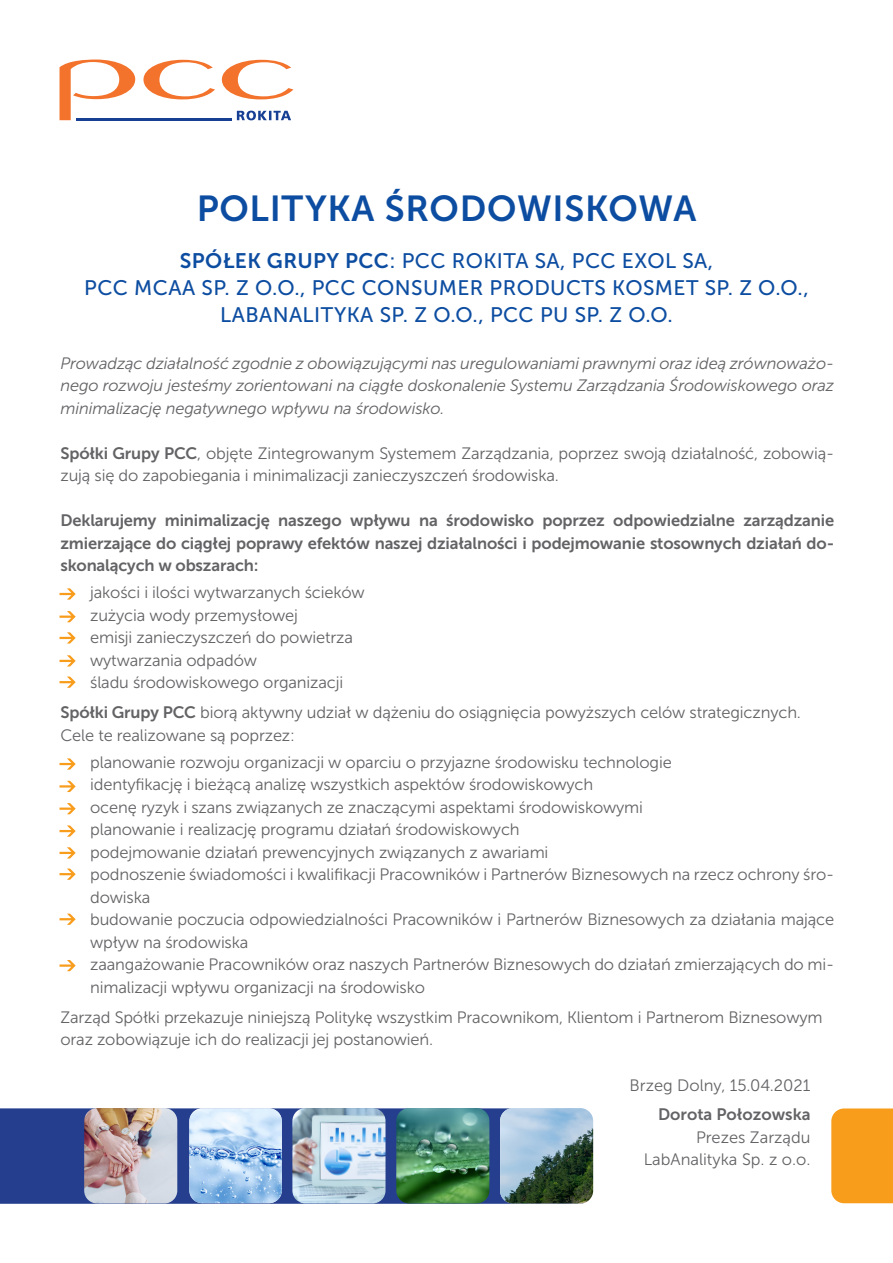
<style>
.page{position:relative;width:893px;height:1263px;background:#fff}
.page>*{position:absolute;margin:0;border:0;box-sizing:border-box;transform-origin:0 0}
.t1{font:36px "Museo Sans 700";letter-spacing:.02em;color:#0d4da1}
.t2{font:21px "Museo Sans 500";letter-spacing:.02em;color:#0d4da1}
.t3{font:16.5px/22.5px "Museo Sans 300";letter-spacing:-.01em;color:#636366}
.t4{font:italic 16.5px/22.5px "Museo Sans 300";letter-spacing:-.01em;color:#636366;text-align:justify}
.t5{font:16.5px/22.5px "Museo Sans 700";letter-spacing:-.01em;color:#636366;text-align:justify}
.s1{font-family:"Museo Sans 700"}
</style>
<div class="page">
<svg style="left:60px;top:588px;width:16px;height:12px"></svg>
<svg style="left:60px;top:611px;width:16px;height:11px"></svg>
<svg style="left:60px;top:655px;width:16px;height:11px"></svg>
<svg style="left:60px;top:632px;width:16px;height:11px"></svg>
<svg style="left:60px;top:676px;width:16px;height:12px"></svg>
<svg style="left:60px;top:758px;width:16px;height:12px"></svg>
<svg style="left:60px;top:781px;width:16px;height:11px"></svg>
<svg style="left:60px;top:803px;width:16px;height:11px"></svg>
<svg style="left:60px;top:825px;width:16px;height:12px"></svg>
<svg style="left:60px;top:847px;width:16px;height:11px"></svg>
<svg style="left:60px;top:868px;width:16px;height:12px"></svg>
<svg style="left:60px;top:914px;width:16px;height:11px"></svg>
<svg style="left:60px;top:960px;width:16px;height:11px"></svg>
<div style="left:831px;top:1108px;width:62px;height:95px;background:#f89c1c"></div>
<svg style="left:222px;top:60px;width:71px;height:39px"></svg>
<svg style="left:143px;top:60px;width:72px;height:39px"></svg>
<svg style="left:60px;top:60px;width:75px;height:60px"></svg>
<svg style="left:237px;top:111px;width:54px;height:9px"></svg>
<hr style="left:76px;top:118px;width:156px;height:2px;background:#174094">
<svg style="left:0;top:1108px;width:584px;height:96px;background:#29438f"></svg>
<img style="left:84px;top:1108px;width:93px;height:95px">
<img style="left:500px;top:1108px;width:93px;height:95px">
<img style="left:189px;top:1108px;width:93px;height:95px">
<img style="left:292px;top:1108px;width:93px;height:95px">
<img style="left:396px;top:1108px;width:93px;height:95px">
<p class="t1" style="left:197px;top:188px;width:501px">POLITYKA ŚRODOWISKOWA</p>
<p class="t2" style="left:180px;top:250px;width:535px"><span class="s1">SPÓŁEK GRUPY PCC</span>: PCC ROKITA SA, PCC EXOL SA,</p>
<p class="t2" style="left:84px;top:277px;width:726px">PCC MCAA SP. Z O.O., PCC CONSUMER PRODUCTS KOSMET SP. Z O.O.,</p>
<p class="t2" style="left:220px;top:304px;width:454px">LABANALITYKA SP. Z O.O., PCC PU SP. Z O.O.</p>
<p class="t4" style="left:60px;top:352px;width:775px">Prowadząc działalność zgodnie z obowiązującymi nas uregulowaniami prawnymi oraz ideą zrównoważo&shy;nego rozwoju jesteśmy zorientowani na ciągłe doskonalenie Systemu Zarządzania Środowiskowego oraz minimalizację negatywnego wpływu na środowisko.</p>
<p class="t3" style="left:60px;top:442px;width:775px"><span class="s1">Spółki Grupy PCC</span>, objęte Zintegrowanym Systemem Zarządzania, poprzez swoją działalność, zobowią&shy;zują się do zapobiegania i minimalizacji zanieczyszczeń środowiska.</p>
<p class="t5" style="left:60px;top:509px;width:775px">Deklarujemy minimalizację naszego wpływu na środowisko poprzez odpowiedzialne zarządzanie zmierzające do ciągłej poprawy efektów naszej działalności i podejmowanie stosownych działań do&shy;skonalących w obszarach:</p>
<p class="t3" style="left:90px;top:582px;width:276px">jakości i ilości wytwarzanych ścieków</p>
<p class="t3" style="left:90px;top:604px;width:209px">zużycia wody przemysłowej</p>
<p class="t3" style="left:90px;top:627px;width:264px">emisji zanieczyszczeń do powietrza</p>
<p class="t3" style="left:90px;top:649px;width:168px">wytwarzania odpadów</p>
<p class="t3" style="left:90px;top:672px;width:255px">śladu środowiskowego organizacji</p>
<p class="t3" style="left:60px;top:702px;width:742px"><span class="s1">Spółki Grupy PCC</span> biorą aktywny udział w dążeniu do osiągnięcia powyższych celów strategicznych.</p>
<p class="t3" style="left:60px;top:724px;width:236px">Cele te realizowane są poprzez:</p>
<p class="t3" style="left:90px;top:751px;width:583px">planowanie rozwoju organizacji w oparciu o przyjazne środowisku technologie</p>
<p class="t3" style="left:90px;top:774px;width:505px">identyfikację i bieżącą analizę wszystkich aspektów środowiskowych</p>
<p class="t3" style="left:90px;top:796px;width:554px">ocenę ryzyk i szans związanych ze znaczącymi aspektami środowiskowymi</p>
<p class="t3" style="left:90px;top:819px;width:431px">planowanie i realizację programu działań środowiskowych</p>
<p class="t3" style="left:90px;top:841px;width:460px">podejmowanie działań prewencyjnych związanych z awariami</p>
<p class="t3" style="left:90px;top:864px;width:745px">podnoszenie świadomości i kwalifikacji Pracowników i Partnerów Biznesowych na rzecz ochrony śro&shy;dowiska</p>
<p class="t3" style="left:90px;top:909px;width:745px">budowanie poczucia odpowiedzialności Pracowników i Partnerów Biznesowych za działania mające wpływ na środowiska</p>
<p class="t3" style="left:90px;top:954px;width:745px">zaangażowanie Pracowników oraz naszych Partnerów Biznesowych do działań zmierzających do mi&shy;nimalizacji wpływu organizacji na środowisko</p>
<p class="t3" style="left:60px;top:1006px;width:764px">Zarząd Spółki przekazuje niniejszą Politykę wszystkim Pracownikom, Klientom i Partnerom Biznesowym</p>
<p class="t3" style="left:60px;top:1029px;width:374px">oraz zobowiązuje ich do realizacji jej postanowień.</p>
<p class="t3" style="left:629px;top:1074px;width:183px">Brzeg Dolny, 15.04.2021</p>
<p class="t5" style="left:658px;top:1103px;width:154px">Dorota Połozowska</p>
<p class="t3" style="left:696px;top:1126px;width:116px">Prezes Zarządu</p>
<p class="t3" style="left:644px;top:1148px;width:168px">LabAnalityka Sp. z o.o.</p>
</div>
